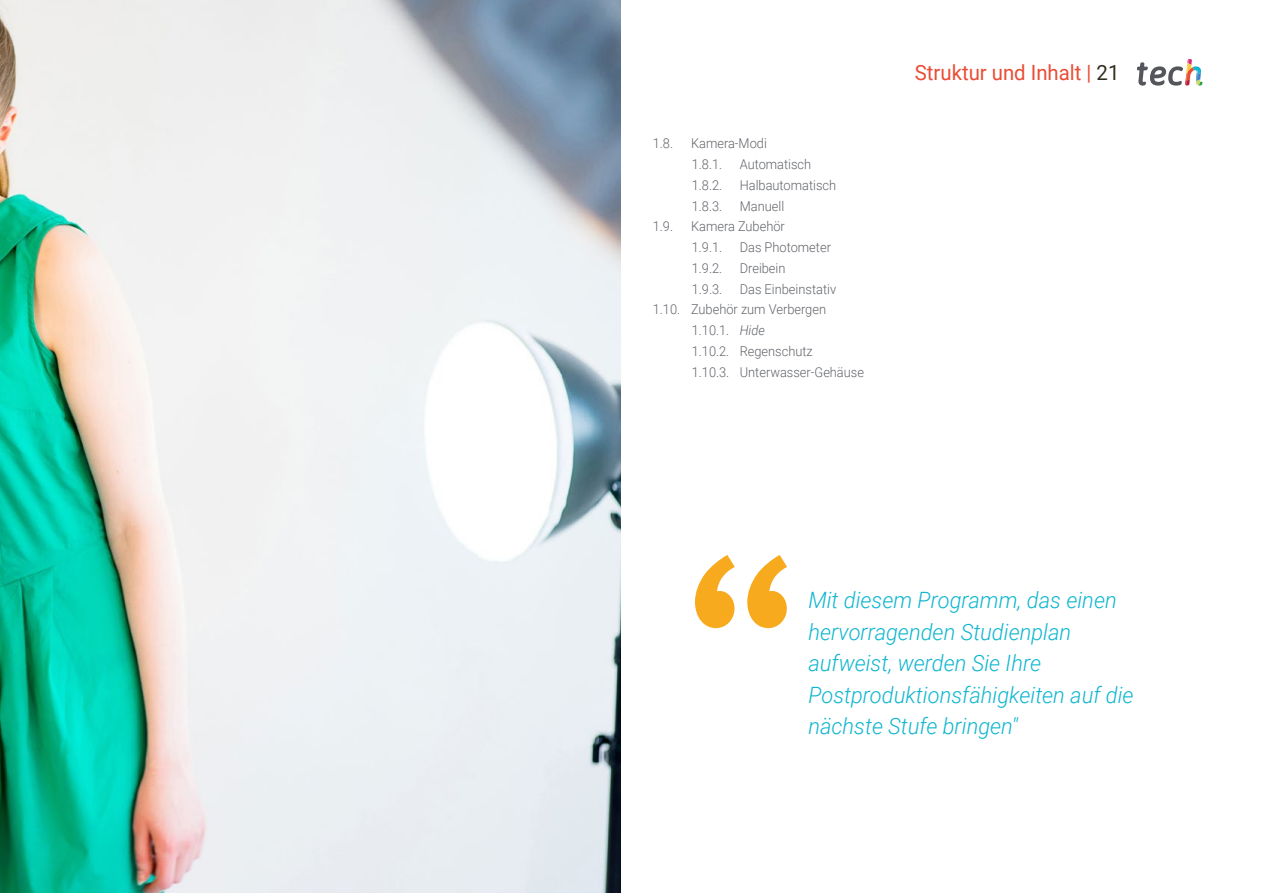
<style>
.page{position:relative;width:1263px;height:893px;background:#fff}
.page>*{position:absolute;margin:0;border:0;box-sizing:border-box;transform-origin:0 0}
.t1{font:italic 300 22.5px/31.5px "Roboto";color:#0fb6cf}
.t2{font:21px "Roboto";color:#e94d35}
.t3{font:300 13.5px/20.7px "Roboto";color:#61646a;scale:.95 1}
.s1{font-style:italic}
.s2{color:#312e20}
</style>
<div class="page">
<img style="left:0;top:0;width:621px;height:893px">
<svg style="left:1137px;top:59px;width:65px;height:27px"></svg>
<svg style="left:695px;top:555px;width:92px;height:73px"></svg>
<p class="t3" style="left:653px;top:133px;width:23px">1.8.</p>
<p class="t3" style="left:691px;top:133px;width:81px">Kamera-Modi<br>1.8.1.</p>
<p class="t3" style="left:740px;top:153px;width:77px">Automatisch</p>
<p class="t3" style="left:692px;top:174px;width:34px">1.8.2.</p>
<p class="t3" style="left:740px;top:174px;width:103px">Halbautomatisch</p>
<p class="t3" style="left:692px;top:195px;width:34px">1.8.3.</p>
<p class="t3" style="left:740px;top:195px;width:48px">Manuell</p>
<p class="t3" style="left:653px;top:216px;width:23px">1.9.</p>
<p class="t3" style="left:691px;top:216px;width:100px">Kamera Zubehör<br>1.9.1.</p>
<p class="t3" style="left:740px;top:236px;width:98px">Das Photometer</p>
<p class="t3" style="left:692px;top:257px;width:34px">1.9.2.</p>
<p class="t3" style="left:740px;top:257px;width:50px">Dreibein</p>
<p class="t3" style="left:692px;top:278px;width:34px">1.9.3.</p>
<p class="t3" style="left:740px;top:278px;width:103px">Das Einbeinstativ</p>
<p class="t3" style="left:653px;top:299px;width:184px">1.10. Zubehör zum Verbergen</p>
<p class="t3" style="left:692px;top:319px;width:79px">1.10.1. <span class="s1">Hide</span></p>
<p class="t3" style="left:692px;top:340px;width:129px">1.10.2. Regenschutz</p>
<p class="t3" style="left:692px;top:361px;width:183px">1.10.3. Unterwasser-Gehäuse</p>
<h2 class="t2" style="left:915px;top:57px;width:206px">Struktur und Inhalt | <span class="s2">21</span></h2>
<h1 class="t1" style="left:808px;top:584px;width:327px">Mit diesem Programm, das einen hervorragenden Studienplan aufweist, werden Sie Ihre<br>Postproduktionsfähigkeiten auf die nächste Stufe bringen"</h1>
</div>
